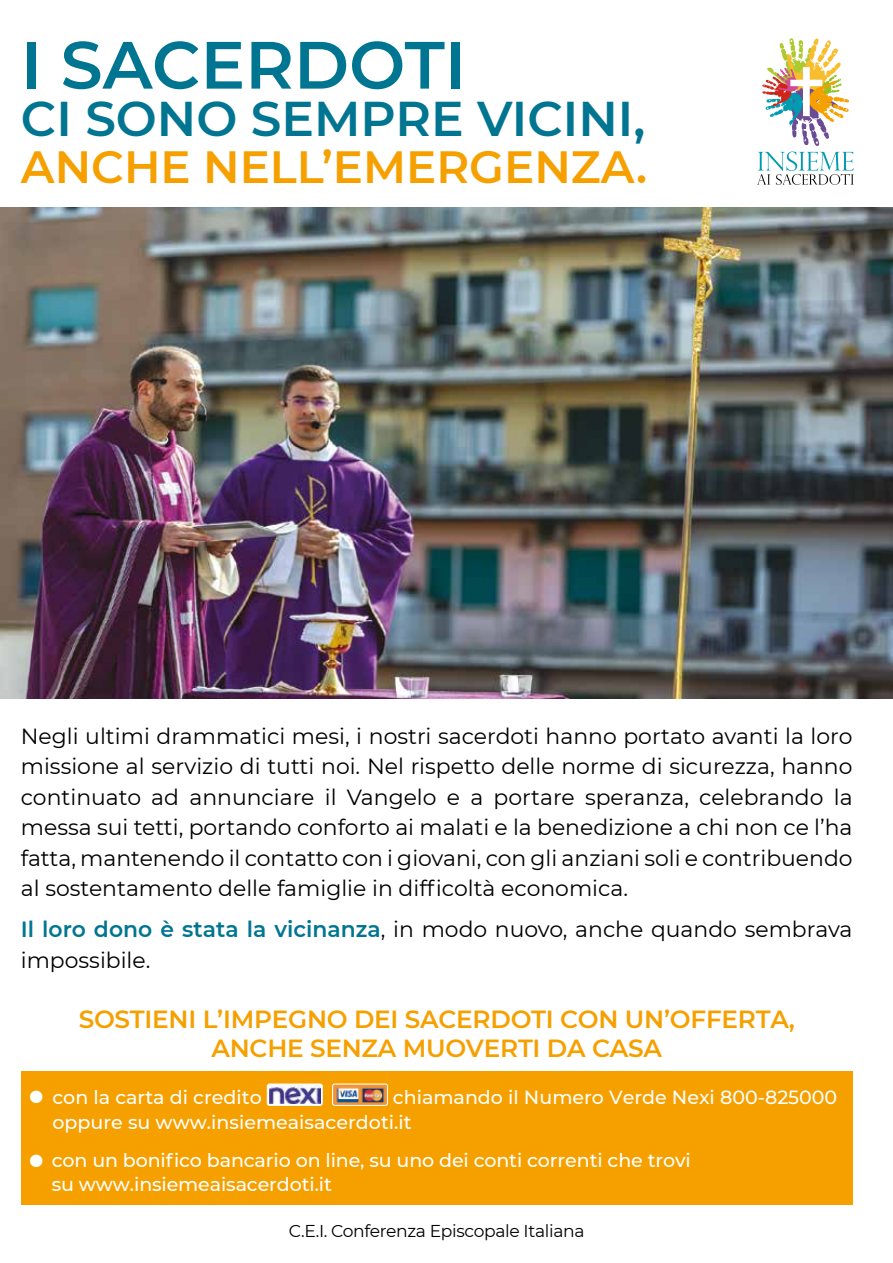
<style>
.page{position:relative;width:893px;height:1263px;background:#fff}
.page>*{position:absolute;margin:0;border:0;box-sizing:border-box;transform-origin:0 0}
.t1{font:600 66.75px "Montserrat";color:#007591}
.t2{font:600 48.75px "Montserrat";color:#007591}
.t3{font:600 45.15px "Montserrat";color:#f6a000}
.t4{font:600 24.75px/28.7px "Montserrat";letter-spacing:-.01em;color:#f6a000;text-align:center}
.t5{font:21.9px/30.5px "Montserrat";color:#000;text-align:justify}
.t6{font:500 19.05px/24.8px "Montserrat";color:#fff}
.t7{font:17.1px "Montserrat";letter-spacing:-.02em;color:#000}
.s1{font-weight:600;color:#007591}
</style>
<div class="page">
<img style="left:0;top:207px;width:893px;height:492px">
<svg style="left:757px;top:38px;width:97px;height:147px"></svg>
<div style="left:21px;top:1071px;width:832px;height:134px;background:#f6a000"></div>
<img style="left:334px;top:1084px;width:54px;height:21px">
<div style="left:332px;top:1084px;width:56px;height:21px;border:1px solid #fff;border-radius:2px"></div>
<img style="left:269px;top:1086px;width:51px;height:17px">
<div style="left:267px;top:1084px;width:55px;height:21px;border:1px solid #fff;border-radius:2px"></div>
<h1 class="t1" style="left:21px;top:18px;width:447px">I SACERDOTI</h1>
<h2 class="t2" style="left:21px;top:84px;width:626px">CI SONO SEMPRE VICINI,</h2>
<h3 class="t3" style="left:21px;top:135px;width:628px">ANCHE NELL’EMERGENZA.</h3>
<p class="t5" style="left:21px;top:720px;width:833px">Negli ultimi drammatici mesi, i nostri sacerdoti hanno portato avanti la loro missione al servizio di tutti noi. Nel rispetto delle norme di sicurezza, hanno continuato ad annunciare il Vangelo e a portare speranza, celebrando la messa sui tetti, portando conforto ai malati e la benedizione a chi non ce l’ha fatta, mantenendo il contatto con i giovani, con gli anziani soli e contribuendo al sostentamento delle famiglie in difficoltà economica.</p>
<p class="t5" style="left:21px;top:913px;width:833px"><span class="s1">Il loro dono è stata la vicinanza</span>, in modo nuovo, anche quando sembrava impossibile.</p>
<p class="t4" style="left:79px;top:1004px;width:718px">SOSTIENI L’IMPEGNO DEI SACERDOTI CON UN’OFFERTA,<br>ANCHE SENZA MUOVERTI DA CASA</p>
<p class="t6" style="left:52px;top:1084px;width:211px">con la carta di credito</p>
<p class="t6" style="left:52px;top:1084px;width:786px;text-indent:340px">chiamando il Numero Verde Nexi 800-825000 oppure su www.insiemeaisacerdoti.it</p>
<p class="t6" style="left:52px;top:1148px;width:641px;line-height:23.5px">con un bonifico bancario on line, su uno dei conti correnti che trovi su www.insiemeaisacerdoti.it</p>
<p class="t7" style="left:289px;top:1219px;width:297px">C.E.I. Conferenza Episcopale Italiana</p>
</div>
